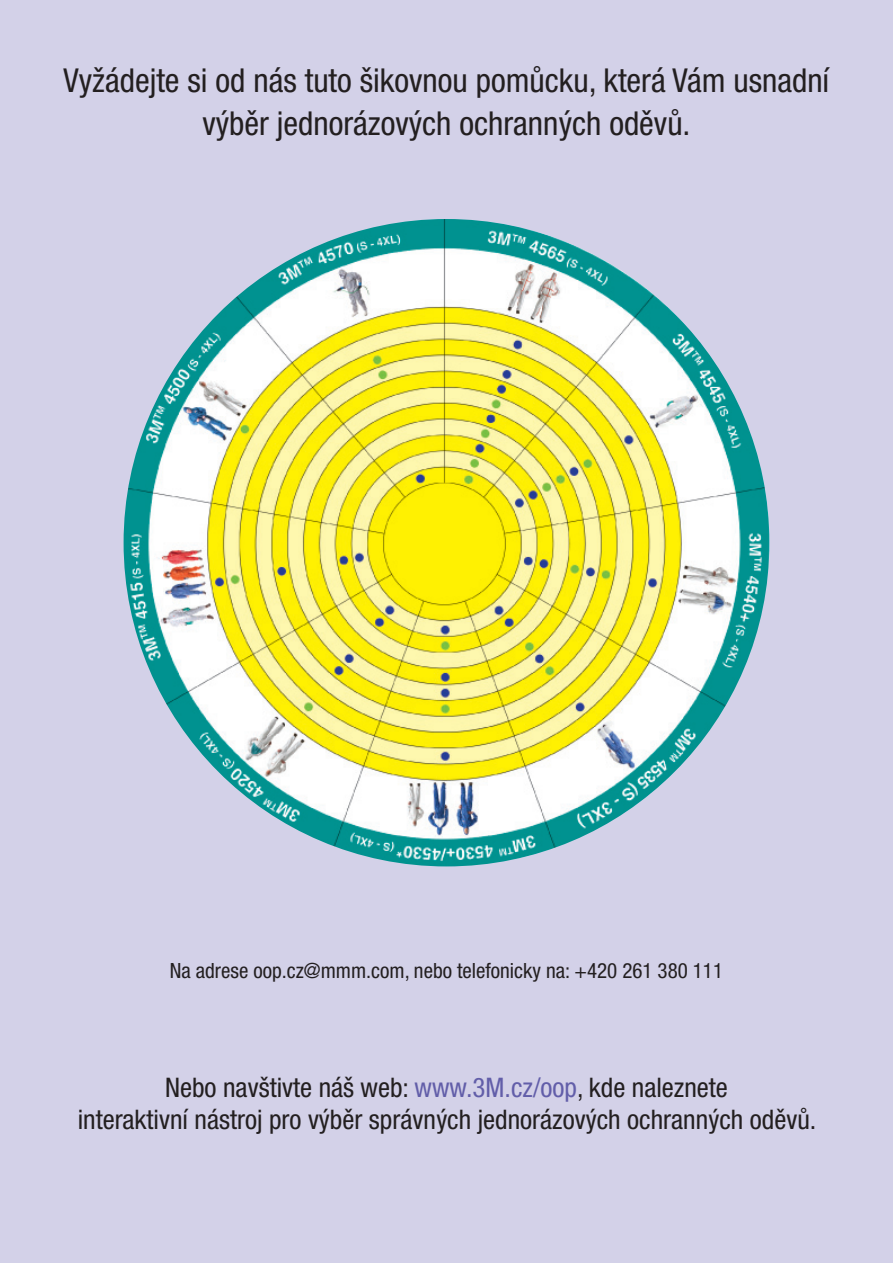
<style>
.page{position:relative;width:893px;height:1263px;background:#d3d1e8}
.page>*{position:absolute;margin:0;border:0;box-sizing:border-box;transform-origin:0 0}
.t1{font:condensed 33px/43.2px "Helvetica Neue LT Pro";color:#231f20;text-align:center}
.t2{font:condensed 27px/32.4px "Helvetica Neue LT Pro";color:#231f20;text-align:center}
.t3{font:condensed 21px "Helvetica Neue LT Pro";color:#231f20}
.s1{color:#625ea9}
</style>
<div class="page">
<img style="left:124px;top:219px;width:645px;height:647px;border-radius:50%">
<p class="t1" style="left:64px;top:62px;width:767px">Vyžádejte si od nás tuto šikovnou pomůcku, která Vám usnadní výběr jednorázových ochranných oděvů.</p>
<p class="t3" style="left:170px;top:963px;width:555px">Na adrese oop.cz@mmm.com, nebo telefonicky na: +420 261 380 111</p>
<p class="t2" style="left:78px;top:1073px;width:740px">Nebo navštivte náš web: <span class="s1">www.3M.cz/oop</span>, kde naleznete<br>interaktivní nástroj pro výběr správných jednorázových ochranných oděvů.</p>
</div>
